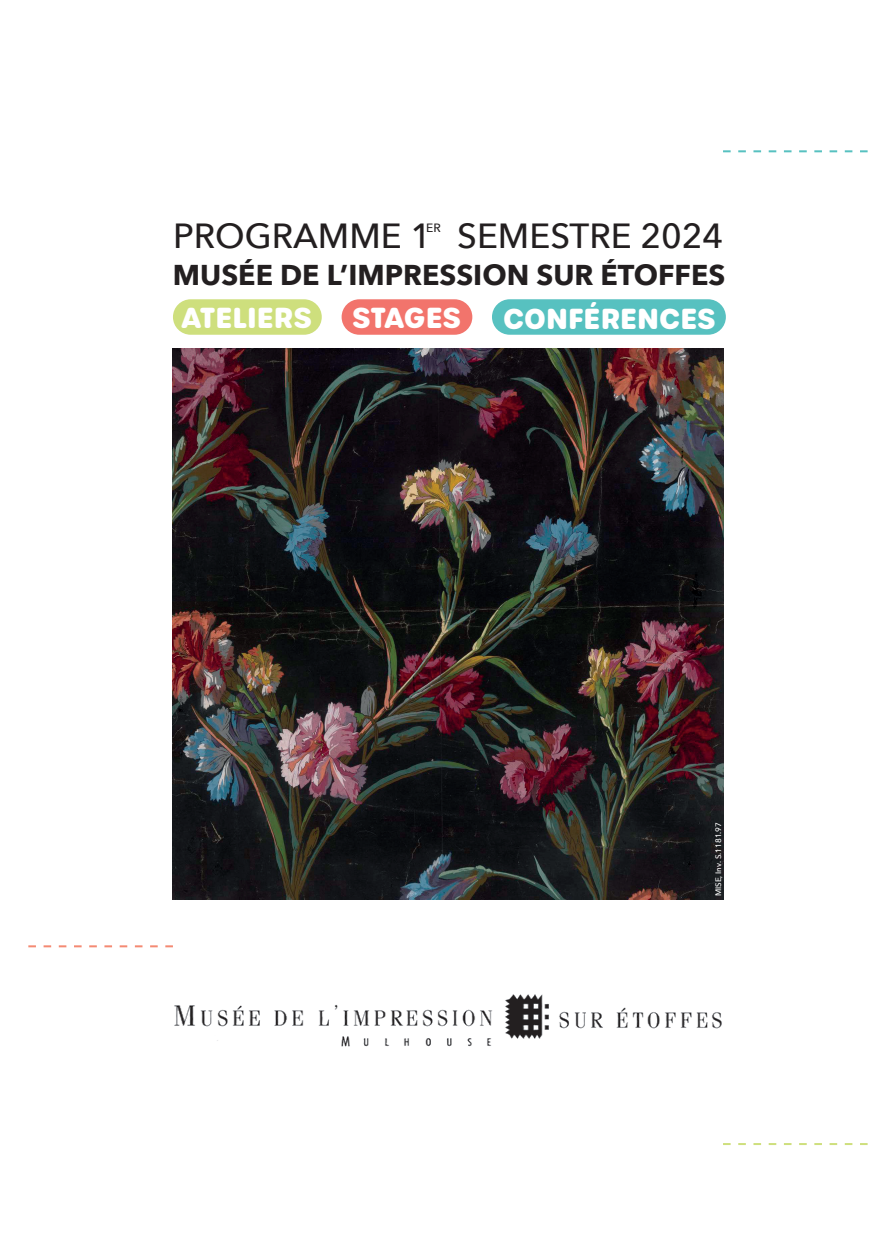
<style>
.page{position:relative;width:896px;height:1248px;background:#fff}
.page>*{position:absolute;margin:0;border:0;box-sizing:border-box;transform-origin:0 0}
.t1{font:500 34.8px "Avenir Next";color:#231f20}
.t2{font:700 28.6px "Avenir Next";color:#231f20}
.t3{font:700 28px "Urbane Rounded";color:#fff}
.t4{font:500 12px "Avenir Next";color:#231f20}
.t5{font:500 8px "Avenir Next";color:#fff}
</style>
<div class="page">
<img style="left:173px;top:349px;width:550px;height:550px">
<div style="left:173px;top:299px;width:149px;height:36px;background:#cedf7d;border-radius:18px"></div>
<img style="left:174px;top:994px;width:548px;height:53px">
<div style="left:492px;top:299px;width:234px;height:36px;background:#57c1c0;border-radius:18px"></div>
<div style="left:342px;top:299px;width:130px;height:36px;background:#f2746c;border-radius:18px"></div>
<svg style="left:723px;top:150px;width:144px;height:2px"></svg>
<svg style="left:28px;top:945px;width:145px;height:2px"></svg>
<svg style="left:723px;top:1143px;width:144px;height:1px"></svg>
<p class="t1" style="left:173px;top:206px;width:551px">PROGRAMME 1 SEMESTRE 2024</p>
<p class="t4" style="left:426px;top:217px;width:16px">ER</p>
<p class="t2" style="left:173px;top:250px;width:554px">MUSÉE DE L’IMPRESSION SUR ÉTOFFES</p>
<p class="t3" style="left:181px;top:298px;width:132px">ATELIERS</p>
<p class="t3" style="left:352px;top:298px;width:111px">STAGES</p>
<p class="t3" style="left:503px;top:299px;width:214px">CONFÉRENCES</p>
<p class="t5" style="left:711px;top:896px;width:76px;rotate:-90deg">MISE, Inv. S.1181.97</p>
</div>
